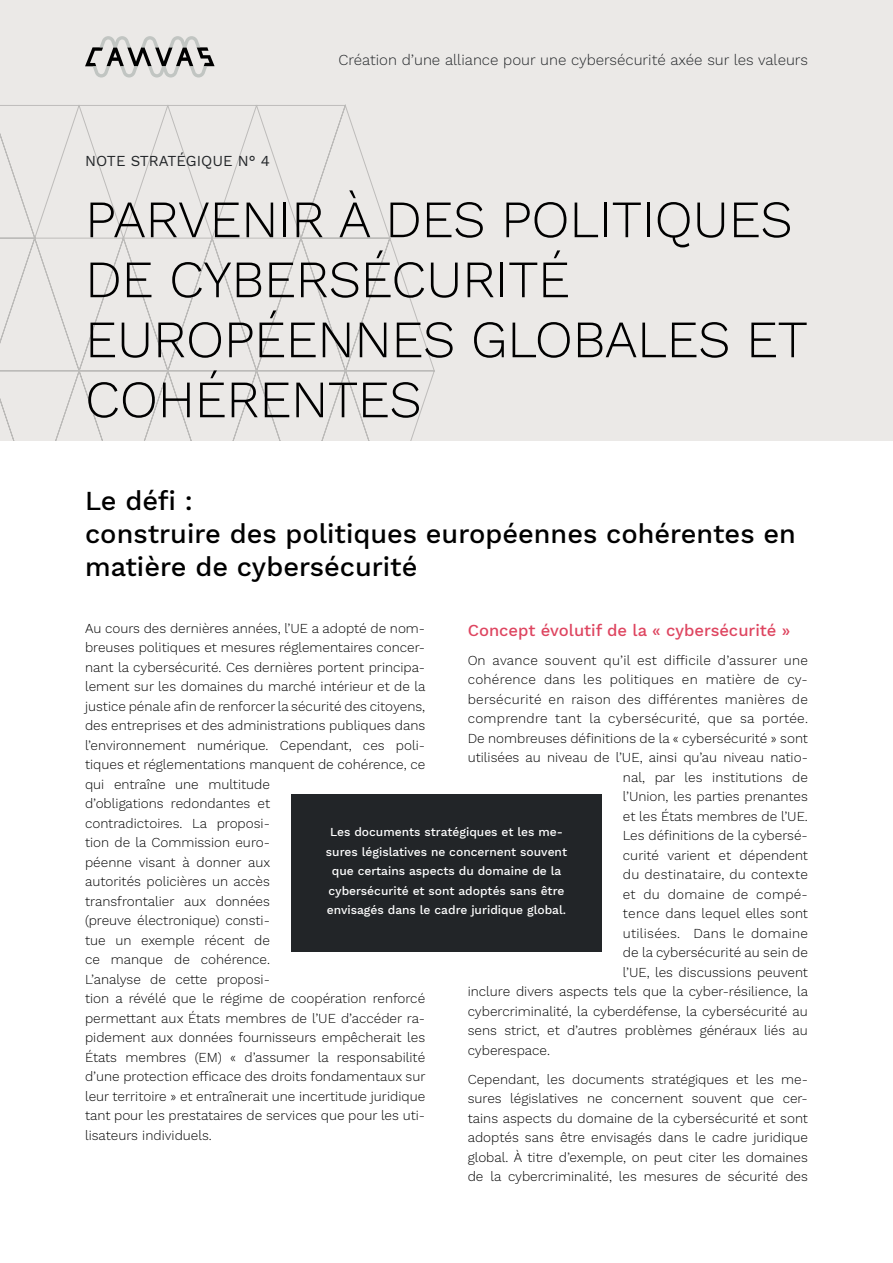
<style>
.page{position:relative;width:893px;height:1263px;background:#fff}
.page>*{position:absolute;margin:0;border:0;box-sizing:border-box;transform-origin:0 0}
.t1{font:300 52.5px/60px "Work Sans";letter-spacing:-.01em;color:#000}
.t2{font:500 27px/33px "Work Sans";color:#000}
.t3{font:500 16.5px "Work Sans";color:#de4560}
.t4{font:300 15px "Work Sans";color:#222528}
.t5{font:15px "Work Sans";color:#222528}
.t6{font:300 13.5px/19.5px "Work Sans";color:#000}
.t7{font:300 13.5px "Work Sans";letter-spacing:.02em;color:#000}
.t8{font:500 12px/19.5px "Work Sans";color:#fff;text-align:center}
</style>
<div class="page">
<div style="left:0;top:0;width:893px;height:440px;background:#ebe9e7"></div>
<svg style="left:0;top:104px;width:435px;height:336px"></svg>
<svg style="left:85px;top:36px;width:130px;height:42px"></svg>
<div style="left:291px;top:794px;width:311px;height:157px;background:#222528"></div>
<p class="t5" style="left:85px;top:152px;width:186px">NOTE STRATÉGIQUE N° 4</p>
<p class="t4" style="left:339px;top:52px;width:471px">Création d’une alliance pour une cybersécurité axée sur les valeurs</p>
<h1 class="t1" style="left:85px;top:192px;width:724px">PARVENIR À DES POLITIQUES<br>DE CYBERSÉCURITÉ<br>EUROPÉENNES GLOBALES ET<br>COHÉRENTES</h1>
<h2 class="t2" style="left:85px;top:486px;width:712px">Le défi :<br>construire des politiques européennes cohérentes en matière de cybersécurité</h2>
<p class="t6" style="left:85px;top:619px;width:342px">Au cours des dernières années, l’UE a adopté de nom&shy;breuses politiques et mesures réglementaires concer&shy;nant la cybersécurité. Ces dernières portent principa&shy;lement sur les domaines du marché intérieur et de la justice pénale afin de renforcer la sécurité des citoyens, des entreprises et des administrations publiques dans l’environnement numérique. Cependant, ces poli&shy;tiques et réglementations manquent de cohérence, ce qui entraîne une multitude<br>d’obligations redondantes et<br>contradictoires. La proposi-<br>tion de la Commission euro-<br>péenne visant à donner aux<br>autorités policières un accès<br>transfrontalier aux données<br>(preuve électronique) consti-<br>tue un exemple récent de<br>ce manque de cohérence.<br>L’analyse de cette proposi-<br>tion a révélé que le régime de coopération renforcé permettant aux États membres de l’UE d’accéder ra&shy;pidement aux données fournisseurs empêcherait les États membres (EM) « d’assumer la responsabilité d’une protection efficace des droits fondamentaux sur leur territoire » et entraînerait une incertitude juridique tant pour les prestataires de services que pour les uti&shy;lisateurs individuels.</p>
<p class="t3" style="left:468px;top:620px;width:324px">Concept évolutif de la « cybersécurité »</p>
<p class="t7" style="left:468px;top:652px;width:342px">On avance souvent qu’il est difficile d’assurer une</p>
<p class="t7" style="left:468px;top:672px;width:342px">cohérence dans les politiques en matière de cy-</p>
<p class="t7" style="left:468px;top:691px;width:342px">bersécurité en raison des différentes manières de</p>
<p class="t7" style="left:468px;top:711px;width:342px">comprendre tant la cybersécurité, que sa portée.</p>
<p class="t6" style="left:468px;top:729px;width:342px">De nombreuses définitions de la « cybersécurité » sont</p>
<p class="t6" style="left:468px;top:748px;width:342px">utilisées au niveau de l’UE, ainsi qu’au niveau natio-</p>
<p class="t6" style="left:623px;top:768px;width:186px">nal, par les institutions de</p>
<p class="t6" style="left:623px;top:787px;width:186px">l’Union, les parties prenantes</p>
<p class="t6" style="left:623px;top:807px;width:186px">et les États membres de l’UE.</p>
<p class="t6" style="left:623px;top:826px;width:186px">Les définitions de la cybersé-</p>
<p class="t6" style="left:623px;top:846px;width:187px">curité varient et dépendent</p>
<p class="t7" style="left:623px;top:867px;width:186px">du destinataire, du contexte</p>
<p class="t7" style="left:623px;top:886px;width:186px">et du domaine de compé-</p>
<p class="t6" style="left:623px;top:904px;width:187px">tence dans lequel elles sont</p>
<p class="t7" style="left:623px;top:925px;width:186px">utilisées. Dans le domaine</p>
<p class="t6" style="left:623px;top:943px;width:186px">de la cybersécurité au sein de</p>
<p class="t6" style="left:623px;top:963px;width:187px">l’UE, les discussions peuvent</p>
<p class="t6" style="left:468px;top:982px;width:342px">inclure divers aspects tels que la cyber-résilience, la</p>
<p class="t6" style="left:468px;top:1002px;width:342px">cybercriminalité, la cyberdéfense, la cybersécurité au</p>
<p class="t6" style="left:468px;top:1021px;width:342px">sens strict, et d’autres problèmes généraux liés au</p>
<p class="t6" style="left:468px;top:1041px;width:84px">cyberespace.</p>
<p class="t6" style="left:468px;top:1070px;width:342px;text-align:justify">Cependant, les documents stratégiques et les me&shy;sures législatives ne concernent souvent que cer&shy;tains aspects du domaine de la cybersécurité et sont adoptés sans être envisagés dans le cadre juridique global. À titre d’exemple, on peut citer les domaines de la cybercriminalité, les mesures de sécurité des</p>
<p class="t8" style="left:326px;top:823px;width:243px">Les documents stratégiques et les me&shy;sures législatives ne concernent souvent que certains aspects du domaine de la cybersécurité et sont adoptés sans être envisagés dans le cadre juridique global.</p>
</div>
